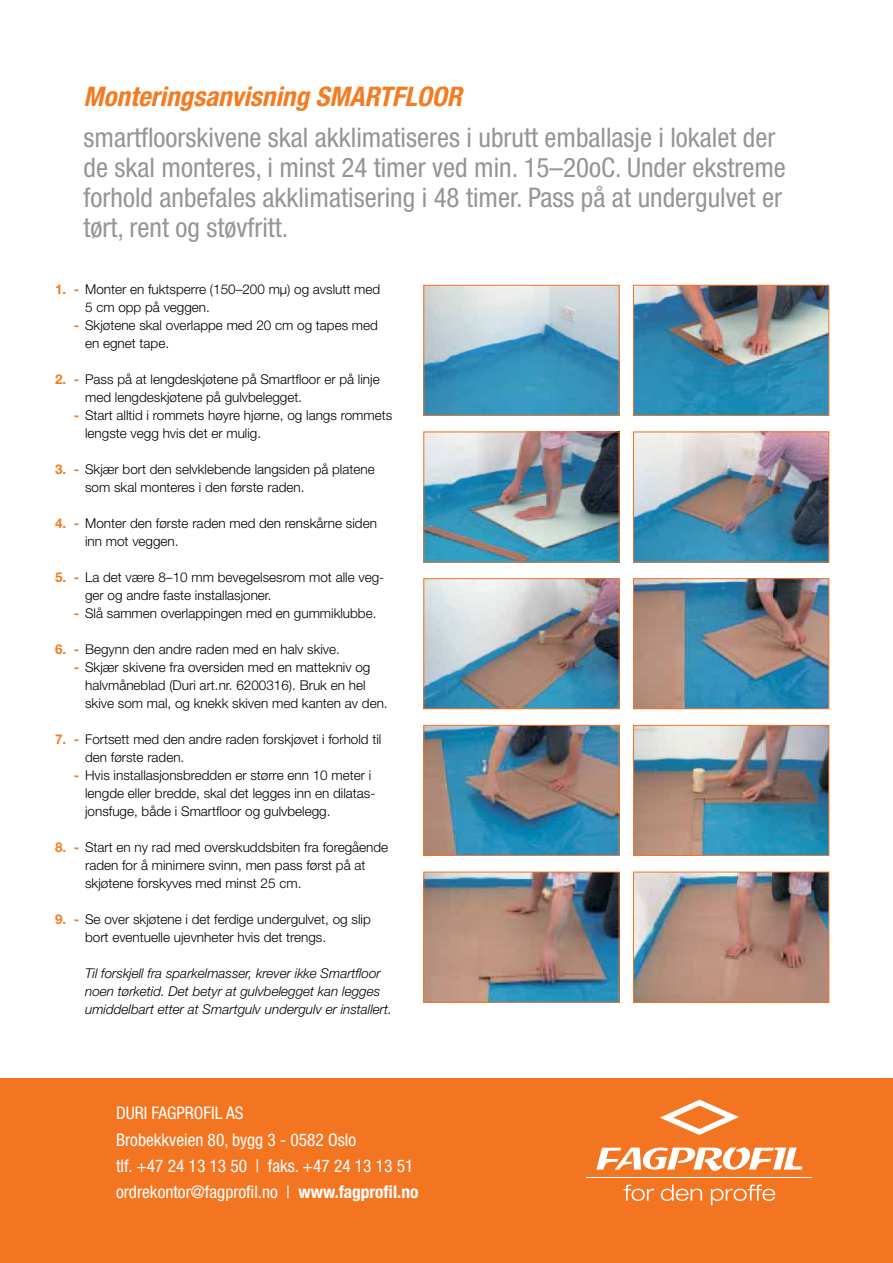
<style>
.page{position:relative;width:893px;height:1263px;background:#fff}
.page>*{position:absolute;margin:0;border:0;box-sizing:border-box;transform-origin:0 0}
.t1{font:condensed 27px/30px "Helvetica Neue";color:#939598}
.t2{font:italic 700 condensed 27px "Helvetica Neue";color:#f47b20}
.t3{font:condensed 17.4px/26.1px "Helvetica Neue";color:#fff}
.t4{font:300 13.5px/18px "Helvetica Neue";color:#000}
.t5{font:italic 300 13.5px/18px "Helvetica Neue";color:#000}
.s1{font-weight:700;color:#f47b20}
.s2{font-weight:700}
</style>
<div class="page">
<img style="left:425px;top:287px;width:192px;height:127px">
<div style="left:423px;top:285px;width:196px;height:131px;border:1px solid #f47521"></div>
<img style="left:425px;top:434px;width:192px;height:126px">
<img style="left:425px;top:580px;width:192px;height:127px">
<div style="left:423px;top:578px;width:196px;height:131px;border:1px solid #f47521"></div>
<img style="left:425px;top:727px;width:192px;height:127px">
<div style="left:423px;top:725px;width:196px;height:131px;border:1px solid #f47521"></div>
<img style="left:425px;top:874px;width:192px;height:126px">
<img style="left:635px;top:287px;width:192px;height:127px">
<div style="left:633px;top:285px;width:196px;height:131px;border:1px solid #f47521"></div>
<img style="left:635px;top:434px;width:192px;height:126px">
<img style="left:635px;top:580px;width:192px;height:127px">
<div style="left:633px;top:578px;width:196px;height:131px;border:1px solid #f47521"></div>
<img style="left:635px;top:727px;width:192px;height:127px">
<div style="left:633px;top:725px;width:196px;height:131px;border:1px solid #f47521"></div>
<img style="left:635px;top:874px;width:192px;height:126px">
<div style="left:633px;top:872px;width:196px;height:130px;border:1px solid #f47521"></div>
<div style="left:1px;top:1079px;width:892px;height:184px;background:#f47521"></div>
<svg style="left:624px;top:1184px;width:30px;height:17px"></svg>
<svg style="left:661px;top:1184px;width:41px;height:17px"></svg>
<svg style="left:711px;top:1184px;width:64px;height:21px"></svg>
<hr style="left:587px;top:1177px;width:225px;height:1px;background:#fff">
<svg style="left:660px;top:1100px;width:79px;height:35px"></svg>
<svg style="left:596px;top:1147px;width:206px;height:24px"></svg>
<h1 class="t2" style="left:84px;top:80px;width:380px">Monteringsanvisning SMARTFLOOR</h1>
<p class="t1" style="left:84px;top:122px;width:704px">smartfloorskivene skal akklimatiseres i ubrutt emballasje i lokalet der de skal monteres, i minst 24 timer ved min. 15–20oC. Under ekstreme forhold anbefales akklimatisering i 48 timer. Pass på at undergulvet er tørt, rent og støvfritt.</p>
<p class="t4" style="left:85px;top:280px;width:297px;text-indent:-30px"><span class="s1">1. -</span> Monter en fuktsperre (150–200 mµ) og avslutt med<br>5 cm opp på veggen.</p>
<p class="t4" style="left:85px;top:316px;width:294px;text-indent:-11px"><span class="s1">-</span> Skjøtene skal overlappe med 20 cm og tapes med en egnet tape.</p>
<p class="t4" style="left:85px;top:370px;width:296px;text-indent:-30px"><span class="s1">2. -</span> Pass på at lengdeskjøtene på Smartfloor er på linje med lengdeskjøtene på gulvbelegget.</p>
<p class="t4" style="left:85px;top:406px;width:309px;text-indent:-11px"><span class="s1">-</span> Start alltid i rommets høyre hjørne, og langs rommets lengste vegg hvis det er mulig.</p>
<p class="t4" style="left:85px;top:460px;width:291px;text-indent:-30px"><span class="s1">3. -</span> Skjær bort den selvklebende langsiden på platene som skal monteres i den første raden.</p>
<p class="t4" style="left:85px;top:514px;width:293px;text-indent:-30px"><span class="s1">4. -</span> Monter den første raden med den renskårne siden inn mot veggen.</p>
<p class="t4" style="left:85px;top:568px;width:301px;text-indent:-30px"><span class="s1">5. -</span> La det være 8–10 mm bevegelsesrom mot alle veg&shy;ger og andre faste installasjoner.</p>
<p class="t4" style="left:74px;top:604px;width:304px"><span class="s1">-</span> Slå sammen overlappingen med en gummiklubbe.</p>
<p class="t4" style="left:55px;top:640px;width:286px"><span class="s1">6. -</span> Begynn den andre raden med en halv skive.</p>
<p class="t4" style="left:85px;top:658px;width:304px;text-indent:-11px"><span class="s1">-</span> Skjær skivene fra oversiden med en mattekniv og halvmåneblad (Duri art.nr. 6200316). Bruk en hel skive som mal, og knekk skiven med kanten av den.</p>
<p class="t4" style="left:85px;top:730px;width:298px;text-indent:-30px"><span class="s1">7. -</span> Fortsett med den andre raden forskjøvet i forhold til den første raden.</p>
<p class="t4" style="left:85px;top:766px;width:292px;text-indent:-11px"><span class="s1">-</span> Hvis installasjonsbredden er større enn 10 meter i lengde eller bredde, skal det legges inn en dilatas&shy;jonsfuge, både i Smartfloor og gulvbelegg.</p>
<p class="t4" style="left:85px;top:838px;width:305px;text-indent:-30px"><span class="s1">8. -</span> Start en ny rad med overskuddsbiten fra foregående raden for å minimere svinn, men pass først på at skjøtene forskyves med minst 25 cm.</p>
<p class="t4" style="left:85px;top:910px;width:287px;text-indent:-30px"><span class="s1">9. -</span> Se over skjøtene i det ferdige undergulvet, og slip bort eventuelle ujevnheter hvis det trengs.</p>
<p class="t5" style="left:85px;top:964px;width:308px">Til forskjell fra sparkelmasser, krever ikke Smartfloor noen tørketid. Det betyr at gulvbelegget kan legges umiddelbart etter at Smartgulv undergulv er installert.</p>
<p class="t3" style="left:116px;top:1100px;width:304px">DURI FAGPROFIL AS<br>Brobekkveien 80, bygg 3 - 0582 Oslo<br>tlf. +47 24 13 13 50 | faks. +47 24 13 13 51 ordrekontor@fagprofil.no | <span class="s2">www.fagprofil.no</span></p>
</div>
